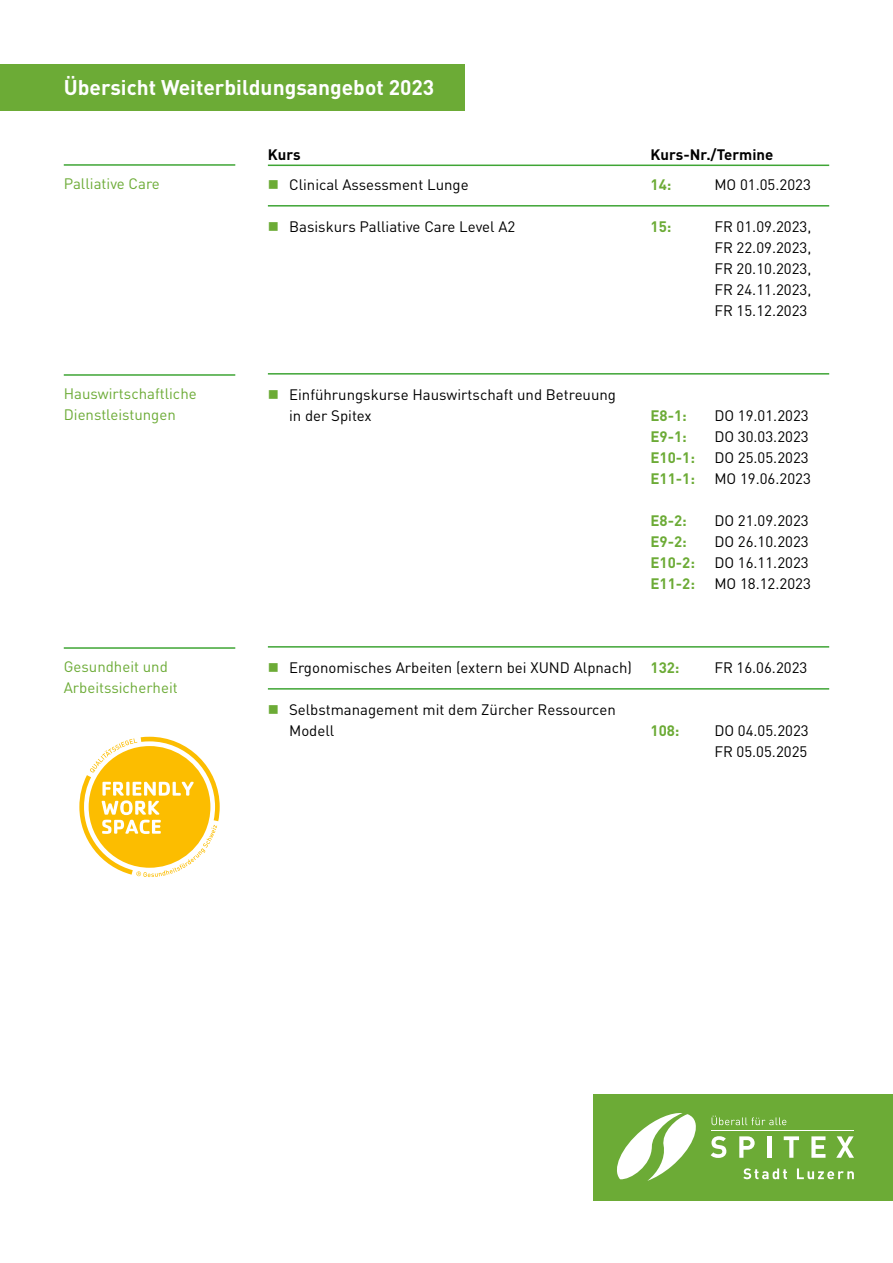
<style>
.page{position:relative;width:893px;height:1263px;background:#fff}
.page>*{position:absolute;margin:0;border:0;box-sizing:border-box;transform-origin:0 0}
.t1{font:700 21px "DIN Pro";color:#fff}
.t2{font:15px/21px "DIN Pro";color:#000}
.t3{font:15px/21px "DIN Pro";color:#6cab36}
.t4{font:700 15px "DIN Pro";color:#6cab36}
.t5{font:700 15px "DIN Pro";color:#000}
.s1{color:#6cab36}
.s2{font-weight:700;color:#6cab36}
</style>
<div class="page">
<div style="left:0;top:64px;width:465px;height:47px;background:#6cab36"></div>
<hr style="left:268px;top:165px;width:561px;height:1px;background:#3fa535">
<hr style="left:268px;top:205px;width:561px;height:2px;background:#3fa535">
<hr style="left:268px;top:373px;width:561px;height:2px;background:#3fa535">
<hr style="left:268px;top:646px;width:561px;height:2px;background:#3fa535">
<hr style="left:268px;top:688px;width:561px;height:2px;background:#3fa535">
<hr style="left:64px;top:164px;width:171px;height:2px;background:#3fa535">
<hr style="left:64px;top:374px;width:171px;height:2px;background:#3fa535">
<hr style="left:64px;top:647px;width:171px;height:2px;background:#3fa535">
<div style="left:594px;top:1094px;width:299px;height:106px;background:#6cab36"></div>
<svg style="left:617px;top:1113px;width:79px;height:68px"></svg>
<svg style="left:711px;top:1136px;width:15px;height:22px"></svg>
<svg style="left:739px;top:1136px;width:16px;height:22px"></svg>
<hr style="left:767px;top:1136px;width:4px;height:22px;background:#fff">
<svg style="left:784px;top:1136px;width:15px;height:22px"></svg>
<svg style="left:811px;top:1136px;width:14px;height:22px"></svg>
<svg style="left:836px;top:1136px;width:18px;height:22px"></svg>
<hr style="left:711px;top:1130px;width:143px;height:1px;background:#fff">
<svg style="left:712px;top:1116px;width:74px;height:9px"></svg>
<svg style="left:743px;top:1168px;width:44px;height:11px"></svg>
<svg style="left:797px;top:1168px;width:57px;height:11px"></svg>
<svg style="left:79px;top:736px;width:141px;height:141px"></svg>
<h1 class="t1" style="left:64px;top:74px;width:372px">Übersicht Weiterbildungsangebot 2023</h1>
<p class="t3" style="left:64px;top:173px;width:97px">Palliative Care</p>
<p class="t3" style="left:64px;top:383px;width:134px">Hauswirtschaftliche<br>Dienstleistungen</p>
<p class="t3" style="left:64px;top:656px;width:116px">Gesundheit und<br>Arbeitssicherheit</p>
<p class="t5" style="left:268px;top:145px;width:34px">Kurs</p>
<p class="t5" style="left:651px;top:145px;width:124px">Kurs-Nr./Termine</p>
<p class="t2" style="left:268px;top:174px;width:202px"><span class="s1">■</span> Clinical Assessment Lunge</p>
<p class="t4" style="left:651px;top:174px;width:22px">14:</p>
<p class="t2" style="left:714px;top:174px;width:98px">MO 01.05.2023</p>
<p class="t2" style="left:268px;top:216px;width:249px"><span class="s1">■</span> Basiskurs Palliative Care Level A2</p>
<p class="t4" style="left:651px;top:216px;width:22px">15:</p>
<p class="t2" style="left:714px;top:216px;width:98px;text-align:justify">FR 01.09.2023, FR 22.09.2023, FR 20.10.2023, FR 24.11.2023, FR 15.12.2023</p>
<p class="t2" style="left:289px;top:384px;width:328px;text-indent:-21px"><span class="s1">■</span> Einführungskurse Hauswirtschaft und Betreuung in der Spitex</p>
<p class="t4" style="left:651px;top:405px;width:38px">E8-1:</p>
<p class="t2" style="left:714px;top:405px;width:96px">DO 19.01.2023</p>
<p class="t4" style="left:651px;top:426px;width:38px">E9-1:</p>
<p class="t2" style="left:714px;top:426px;width:96px">DO 30.03.2023</p>
<p class="t4" style="left:651px;top:447px;width:46px">E10-1:</p>
<p class="t2" style="left:714px;top:447px;width:96px">DO 25.05.2023</p>
<p class="t4" style="left:651px;top:468px;width:46px">E11-1:</p>
<p class="t2" style="left:714px;top:468px;width:98px">MO 19.06.2023</p>
<p class="t4" style="left:651px;top:510px;width:38px">E8-2:</p>
<p class="t2" style="left:714px;top:510px;width:96px">DO 21.09.2023</p>
<p class="t4" style="left:651px;top:531px;width:38px">E9-2:</p>
<p class="t2" style="left:714px;top:531px;width:96px">DO 26.10.2023</p>
<p class="t4" style="left:651px;top:552px;width:46px">E10-2:</p>
<p class="t2" style="left:714px;top:552px;width:96px">DO 16.11.2023</p>
<p class="t4" style="left:651px;top:573px;width:46px">E11-2:</p>
<p class="t2" style="left:714px;top:573px;width:98px">MO 18.12.2023</p>
<p class="t2" style="left:268px;top:657px;width:413px"><span class="s1">■</span> Ergonomisches Arbeiten (extern bei XUND Alpnach) <span class="s2">132:</span></p>
<p class="t2" style="left:714px;top:657px;width:95px">FR 16.06.2023</p>
<p class="t2" style="left:289px;top:699px;width:328px;text-indent:-21px"><span class="s1">■</span> Selbstmanagement mit dem Zürcher Ressourcen<br>Modell</p>
<p class="t4" style="left:650px;top:720px;width:31px">108:</p>
<p class="t2" style="left:714px;top:720px;width:96px">DO 04.05.2023<br>FR 05.05.2025</p>
</div>
